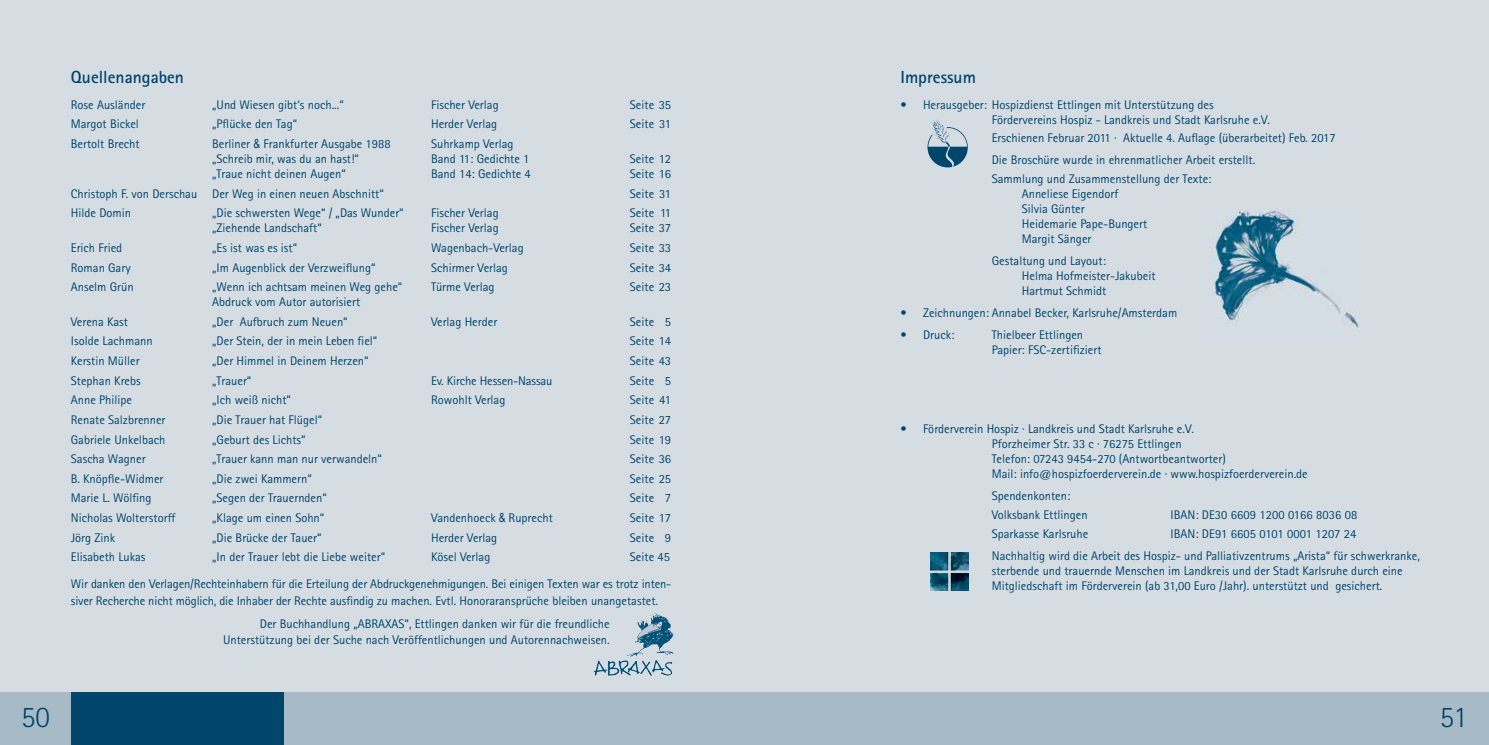
<style>
.page{position:relative;width:1489px;height:745px;background:#fff}
.page>*{position:absolute;margin:0;border:0;box-sizing:border-box;transform-origin:0 0}
.t1{font:300 30px "Rotis Sans Serif Std";color:#00456c}
.t2{font:700 17.5px "Rotis Sans Serif Std";color:#00456c}
.t3{font:12.5px/15px "Rotis Sans Serif Std";color:#00456c}
.t4{font:12.5px "Rotis Sans Serif Std";color:#00456c}
.s1{font-family:"Arial Narrow"}
</style>
<div class="page">
<div style="left:0;top:0;width:1488px;height:744px;background:#d5dde3"></div>
<div style="left:0;top:691px;width:1488px;height:53px;background:#a7bbc7"></div>
<div style="left:71px;top:691px;width:212px;height:53px;background:#00456c"></div>
<img style="left:1212px;top:210px;width:147px;height:118px">
<img style="left:626px;top:613px;width:47px;height:59px">
<svg style="left:927px;top:119px;width:40px;height:48px"></svg>
<img style="left:930px;top:552px;width:38px;height:38px">
<h2 class="t2" style="left:71px;top:66px;width:115px">Quellenangaben</h2>
<p class="t3" style="left:71px;top:97px;width:76px">Rose Ausländer</p>
<p class="t3" style="left:212px;top:97px;width:133px">„Und Wiesen gibt‘s noch...“</p>
<p class="t3" style="left:431px;top:97px;width:69px">Fischer Verlag</p>
<p class="t3" style="left:630px;top:97px;width:43px">Seite 35</p>
<p class="t3" style="left:71px;top:116px;width:70px">Margot Bickel</p>
<p class="t3" style="left:212px;top:116px;width:86px">„Pflücke den Tag“</p>
<p class="t3" style="left:431px;top:116px;width:68px">Herder Verlag</p>
<p class="t3" style="left:630px;top:116px;width:43px">Seite 31</p>
<p class="t3" style="left:71px;top:136px;width:70px">Bertolt Brecht</p>
<p class="t3" style="left:212px;top:136px;width:180px">Berliner <span class="s1">&amp;</span> Frankfurter Ausgabe 1988</p>
<p class="t3" style="left:431px;top:136px;width:84px">Suhrkamp Verlag</p>
<p class="t3" style="left:212px;top:151px;width:148px">„Schreib mir, was du an hast!“</p>
<p class="t3" style="left:431px;top:151px;width:100px">Band 11: Gedichte 1</p>
<p class="t3" style="left:630px;top:151px;width:43px">Seite 12</p>
<p class="t3" style="left:212px;top:166px;width:135px">„Traue nicht deinen Augen“</p>
<p class="t3" style="left:431px;top:166px;width:101px">Band 14: Gedichte 4</p>
<p class="t3" style="left:630px;top:166px;width:43px">Seite 16</p>
<p class="t3" style="left:71px;top:186px;width:314px">Christoph F. von Derschau Der Weg in einen neuen Abschnitt“</p>
<p class="t3" style="left:630px;top:186px;width:43px">Seite 31</p>
<p class="t3" style="left:71px;top:205px;width:62px">Hilde Domin</p>
<p class="t3" style="left:212px;top:205px;width:193px">„Die schwersten Wege“ / „Das Wunder“</p>
<p class="t3" style="left:431px;top:205px;width:69px">Fischer Verlag</p>
<p class="t3" style="left:630px;top:205px;width:43px">Seite 11</p>
<p class="t3" style="left:212px;top:220px;width:111px">„Ziehende Landschaft“</p>
<p class="t3" style="left:431px;top:220px;width:69px">Fischer Verlag</p>
<p class="t3" style="left:630px;top:220px;width:43px">Seite 37</p>
<p class="t3" style="left:71px;top:240px;width:53px">Erich Fried</p>
<p class="t3" style="left:212px;top:240px;width:86px">„Es ist was es ist“</p>
<p class="t3" style="left:431px;top:240px;width:94px">Wagenbach-Verlag</p>
<p class="t3" style="left:630px;top:240px;width:43px">Seite 33</p>
<p class="t3" style="left:71px;top:259px;width:61px">Roman Gary</p>
<p class="t3" style="left:212px;top:259px;width:165px">„Im Augenblick der Verzweiflung“</p>
<p class="t3" style="left:431px;top:259px;width:78px">Schirmer Verlag</p>
<p class="t3" style="left:630px;top:259px;width:43px">Seite 34</p>
<p class="t3" style="left:71px;top:279px;width:64px">Anselm Grün</p>
<p class="t3" style="left:212px;top:279px;width:191px">„Wenn ich achtsam meinen Weg gehe“</p>
<p class="t3" style="left:431px;top:279px;width:65px">Türme Verlag</p>
<p class="t3" style="left:630px;top:279px;width:43px">Seite 23</p>
<p class="t3" style="left:212px;top:294px;width:149px">Abdruck vom Autor autorisiert</p>
<p class="t3" style="left:71px;top:314px;width:59px">Verena Kast</p>
<p class="t3" style="left:212px;top:314px;width:137px">„Der Aufbruch zum Neuen“</p>
<p class="t3" style="left:431px;top:314px;width:68px">Verlag Herder</p>
<p class="t3" style="left:630px;top:314px;width:43px">Seite 5</p>
<p class="t3" style="left:71px;top:333px;width:83px">Isolde Lachmann</p>
<p class="t3" style="left:212px;top:333px;width:166px">„Der Stein, der in mein Leben fiel“</p>
<p class="t3" style="left:630px;top:333px;width:43px">Seite 14</p>
<p class="t3" style="left:71px;top:353px;width:70px">Kerstin Müller</p>
<p class="t3" style="left:212px;top:353px;width:158px">„Der Himmel in Deinem Herzen“</p>
<p class="t3" style="left:630px;top:353px;width:43px">Seite 43</p>
<p class="t3" style="left:71px;top:372px;width:71px">Stephan Krebs</p>
<p class="t3" style="left:212px;top:372px;width:41px">„Trauer“</p>
<p class="t3" style="left:431px;top:372px;width:123px">Ev. Kirche Hessen-Nassau</p>
<p class="t3" style="left:630px;top:372px;width:43px">Seite 5</p>
<p class="t3" style="left:71px;top:392px;width:63px">Anne Philipe</p>
<p class="t3" style="left:212px;top:392px;width:80px">„Ich weiß nicht“</p>
<p class="t3" style="left:431px;top:392px;width:76px">Rowohlt Verlag</p>
<p class="t3" style="left:630px;top:392px;width:43px">Seite 41</p>
<p class="t3" style="left:71px;top:412px;width:96px">Renate Salzbrenner</p>
<p class="t3" style="left:212px;top:412px;width:111px">„Die Trauer hat Flügel“</p>
<p class="t3" style="left:630px;top:412px;width:43px">Seite 27</p>
<p class="t3" style="left:71px;top:431px;width:96px">Gabriele Unkelbach</p>
<p class="t3" style="left:212px;top:431px;width:95px">„Geburt des Lichts“</p>
<p class="t3" style="left:630px;top:431px;width:43px">Seite 19</p>
<p class="t3" style="left:71px;top:451px;width:76px">Sascha Wagner</p>
<p class="t3" style="left:212px;top:451px;width:171px">„Trauer kann man nur verwandeln“</p>
<p class="t3" style="left:630px;top:451px;width:43px">Seite 36</p>
<p class="t3" style="left:71px;top:470px;width:94px">B. Knöpfle-Widmer</p>
<p class="t3" style="left:212px;top:470px;width:101px">„Die zwei Kammern“</p>
<p class="t3" style="left:630px;top:470px;width:43px">Seite 25</p>
<p class="t3" style="left:71px;top:490px;width:82px">Marie L. Wölfing</p>
<p class="t3" style="left:212px;top:490px;width:116px">„Segen der Trauernden“</p>
<p class="t3" style="left:630px;top:490px;width:43px">Seite 7</p>
<p class="t3" style="left:71px;top:510px;width:106px">Nicholas Wolterstorff</p>
<p class="t3" style="left:212px;top:510px;width:114px">„Klage um einen Sohn“</p>
<p class="t3" style="left:431px;top:510px;width:123px">Vandenhoeck <span class="s1">&amp;</span> Ruprecht</p>
<p class="t3" style="left:630px;top:510px;width:43px">Seite 17</p>
<p class="t3" style="left:71px;top:529px;width:46px">Jörg Zink</p>
<p class="t3" style="left:212px;top:529px;width:111px">„Die Brücke der Tauer“</p>
<p class="t3" style="left:431px;top:529px;width:68px">Herder Verlag</p>
<p class="t3" style="left:630px;top:529px;width:43px">Seite 9</p>
<p class="t3" style="left:71px;top:549px;width:76px">Elisabeth Lukas</p>
<p class="t4" style="left:212px;top:549px;width:174px">„In der Trauer lebt die Liebe weiter“</p>
<p class="t4" style="left:431px;top:549px;width:61px">Kösel Verlag</p>
<p class="t4" style="left:630px;top:549px;width:42px">Seite 45</p>
<p class="t3" style="left:71px;top:575px;width:602px;line-height:16.2px">Wir danken den Verlagen/Rechteinhabern für die Erteilung der Abdruckgenehmigungen. Bei einigen Texten war es trotz inten&shy;siver Recherche nicht möglich, die Inhaber der Rechte ausfindig zu machen. Evtl. Honoraransprüche bleiben unangetastet.</p>
<p class="t3" style="left:223px;top:615px;width:388px;line-height:16.2px;text-align:right">Der Buchhandlung „ABRAXAS“, Ettlingen danken wir für die freundliche<br>Unterstützung bei der Suche nach Veröffentlichungen und Autorennachweisen.</p>
<h2 class="t2" style="left:900px;top:66px;width:77px">Impressum</h2>
<p class="t3" style="left:991px;top:97px;width:280px;text-indent:-91px">• Herausgeber: Hospizdienst Ettlingen mit Unterstützung des<br>Fördervereins Hospiz - Landkreis und Stadt Karlsruhe e.V.</p>
<p class="t3" style="left:991px;top:127px;width:345px;line-height:22.1px">Erschienen Februar 2011 · Aktuelle 4. Auflage (überarbeitet) Feb. 2017<br>Die Broschüre wurde in ehrenmatlicher Arbeit erstellt.</p>
<p class="t3" style="left:1021px;top:171px;width:191px;text-indent:-30px">Sammlung und Zusammenstellung der Texte:<br>Anneliese Eigendorf<br>Silvia Günter<br>Heidemarie Pape-Bungert<br>Margit Sänger</p>
<p class="t3" style="left:1021px;top:253px;width:135px;text-indent:-30px">Gestaltung und Layout:<br>Helma Hofmeister-Jakubeit<br>Hartmut Schmidt</p>
<p class="t3" style="left:900px;top:305px;width:278px">• Zeichnungen: Annabel Becker, Karlsruhe/Amsterdam</p>
<p class="t3" style="left:900px;top:327px;width:55px">• Druck:</p>
<p class="t3" style="left:991px;top:327px;width:111px">Thielbeer Ettlingen<br>Papier: FSC-zertifiziert</p>
<p class="t3" style="left:991px;top:421px;width:317px;text-indent:-91px">• Förderverein Hospiz · Landkreis und Stadt Karlsruhe e.V.<br>Pforzheimer Str. 33 c · 76275 Ettlingen<br>Telefon: 07243 9454-270 (Antwortbeantworter)<br>Mail: info@hospizfoerderverein.de · www.hospizfoerderverein.de</p>
<p class="t3" style="left:991px;top:486px;width:97px;line-height:18.5px">Spendenkonten:<br>Volksbank Ettlingen</p>
<p class="t3" style="left:1170px;top:507px;width:188px">IBAN: DE30 6609 1200 0166 8036 08</p>
<p class="t3" style="left:991px;top:525px;width:98px">Sparkasse Karlsruhe</p>
<p class="t3" style="left:991px;top:522px;width:429px;line-height:22.1px;text-indent:179px">IBAN: DE91 6605 0101 0001 1207 24<br>Nachhaltig wird die Arbeit des Hospiz- und Palliativzentrums „Arista“ für schwerkranke,</p>
<p class="t3" style="left:991px;top:562px;width:412px">sterbende und trauernde Menschen im Landkreis und der Stadt Karlsruhe durch eine<br>Mitgliedschaft im Förderverein (ab 31,00 Euro /Jahr). unterstützt und gesichert.</p>
<h1 class="t1" style="left:21px;top:698px;width:30px">50</h1>
<h1 class="t1" style="left:1439px;top:698px;width:29px">51</h1>
</div>
